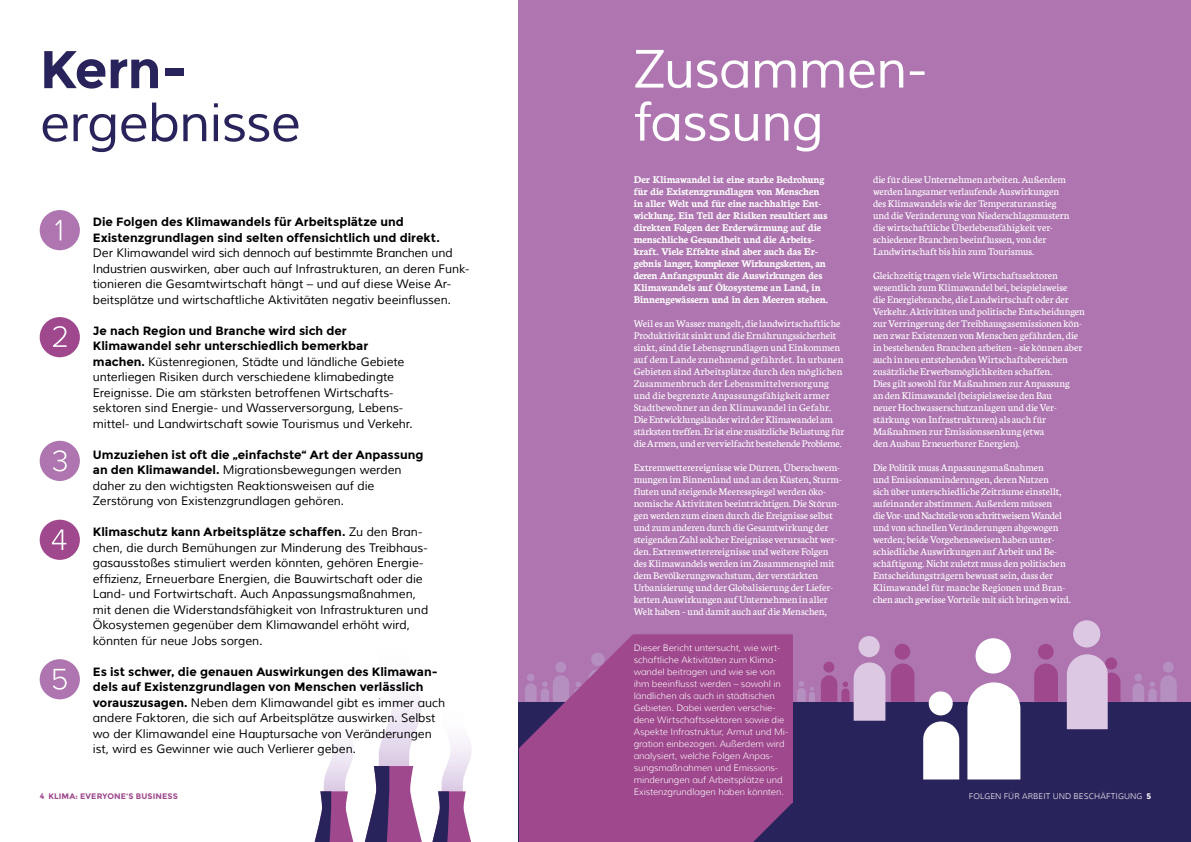
<style>
.page{position:relative;width:1191px;height:842px;background:#fff}
.page>*{position:absolute;margin:0;border:0;box-sizing:border-box;transform-origin:0 0}
.t1{font:53px/53px "Muli";letter-spacing:-.025em;color:#fff}
.t2{font:53px "Muli";letter-spacing:-.02em;color:#29235c}
.t3{font:700 53px "Montserrat";color:#29235c}
.t4{font:12px/15.5px "Muli";letter-spacing:-.005em;color:#000}
.t5{font:700 12px/15.5px "Montserrat";color:#000}
.t6{font:11px/12px "Neuton";color:#fff}
.t7{font:700 11px/12px "Neuton";color:#fff}
.t8{font:300 9px/12px "Muli";letter-spacing:-.005em;color:#fff}
.t9{font:300 8px "Muli";letter-spacing:.015em;color:#fff}
.t10{font:700 8px "Montserrat";letter-spacing:.02em;color:#9f488d}
.s1{font-family:"Montserrat";font-weight:700}
.s2{font-family:"Muli";font-weight:400}
</style>
<div class="page">
<div style="left:519px;top:0;width:672px;height:842px;background:#29235c"></div>
<div style="left:519px;top:0;width:672px;height:702px;background:#ae75b0"></div>
<img style="left:324px;top:741px;width:30px;height:50px">
<svg style="left:314px;top:791px;width:40px;height:51px"></svg>
<img style="left:441px;top:741px;width:31px;height:50px">
<svg style="left:432px;top:791px;width:39px;height:51px"></svg>
<img style="left:379px;top:694px;width:43px;height:72px">
<svg style="left:364px;top:766px;width:58px;height:76px"></svg>
<div style="left:1037px;top:644px;width:16px;height:16px;background:#9f488d;border-radius:50%"></div>
<svg style="left:1034px;top:663px;width:24px;height:39px"></svg>
<div style="left:894px;top:644px;width:16px;height:16px;background:#9f488d;border-radius:50%"></div>
<div style="left:1162px;top:662px;width:11px;height:11px;background:#b68fc1;border-radius:50%"></div>
<div style="left:1134px;top:674px;width:8px;height:7px;background:#b68fc1;border-radius:50%"></div>
<svg style="left:1133px;top:675px;width:43px;height:27px"></svg>
<div style="left:975px;top:638px;width:35px;height:35px;background:#fff;border-radius:50%"></div>
<svg style="left:967px;top:682px;width:53px;height:97px;background:#f8f4f8"></svg>
<svg style="left:519px;top:634px;width:273px;height:208px;fill:#9f488d"></svg>
<div style="left:1073px;top:620px;width:27px;height:27px;background:#dcc8e3;border-radius:50%"></div>
<svg style="left:1066px;top:654px;width:54px;height:75px"></svg>
<div style="left:928px;top:691px;width:24px;height:24px;background:#fff;border-radius:50%"></div>
<svg style="left:923px;top:721px;width:36px;height:58px;background:#eeedf2"></svg>
<svg style="left:634px;top:634px;width:181px;height:156px"></svg>
<div style="left:858px;top:636px;width:21px;height:21px;background:#dcc8e3;border-radius:50%"></div>
<svg style="left:821px;top:662px;width:93px;height:59px"></svg>
<div style="left:40px;top:441px;width:40px;height:40px;background:#ae75b0;border-radius:50%"></div>
<svg style="left:53px;top:450px;width:14px;height:21px"></svg>
<div style="left:40px;top:317px;width:40px;height:40px;background:#9f488d;border-radius:50%"></div>
<svg style="left:53px;top:326px;width:14px;height:21px"></svg>
<div style="left:40px;top:210px;width:40px;height:40px;background:#ae75b0;border-radius:50%"></div>
<svg style="left:55px;top:220px;width:6px;height:20px"></svg>
<div style="left:40px;top:520px;width:40px;height:40px;background:#9f488d;border-radius:50%"></div>
<svg style="left:52px;top:529px;width:14px;height:21px"></svg>
<div style="left:40px;top:659px;width:40px;height:40px;background:#ae75b0;border-radius:50%"></div>
<svg style="left:53px;top:669px;width:14px;height:21px"></svg>
<div style="left:634px;top:640px;width:158px;height:162px;background:#9f488d"></div>
<h1 class="t3" style="left:40px;top:38px;width:149px">Kern-</h1>
<h1 class="t2" style="left:40px;top:90px;width:263px">ergebnisse</h1>
<h1 class="t1" style="left:634px;top:44px;width:294px">Zusammen&shy;fassung</h1>
<p class="t6" style="left:873px;top:174px;width:198px">die für diese Unternehmen arbeiten. Außerdem werden langsamer verlaufende Auswirkungen des Klimawandels wie der Temperaturanstieg und die Veränderung von Niederschlagsmustern die wirtschaftliche Überlebensfähigkeit ver&shy;schiedener Branchen beeinflussen, von der Landwirtschaft bis hin zum Tourismus.</p>
<p class="t6" style="left:873px;top:270px;width:213px">Gleichzeitig tragen viele Wirtschaftssektoren wesentlich zum Klimawandel bei, beispielsweise<br>die Energiebranche, die Landwirtschaft oder der Verkehr. Aktivitäten und politische Entscheidungen zur Verringerung der Treibhausgasemissionen kön&shy;nen zwar Existenzen von Menschen gefährden, die in bestehenden Branchen arbeiten – sie können aber auch in neu entstehenden Wirtschaftsbereichen zusätzliche Erwerbsmöglichkeiten schaffen.<br>Dies gilt sowohl für Maßnahmen zur Anpassung<br>an den Klimawandel (beispielsweise den Bau<br>neuer Hochwasserschutzanlagen und die Ver&shy;stärkung von Infrastrukturen) als auch für Maßnahmen zur Emissionssenkung (etwa<br>den Ausbau Erneuerbarer Energien).</p>
<p class="t6" style="left:873px;top:462px;width:199px">Die Politik muss Anpassungsmaßnahmen<br>und Emissionsminderungen, deren Nutzen<br>sich über unterschiedliche Zeiträume einstellt, aufeinander abstimmen. Außerdem müssen<br>die Vor- und Nachteile von schrittweisem Wandel und von schnellen Veränderungen abgewogen werden; beide Vorgehensweisen haben unter&shy;schiedliche Auswirkungen auf Arbeit und Be&shy;schäftigung. Nicht zuletzt muss den politischen Entscheidungsträgern bewusst sein, dass der Klimawandel für manche Regionen und Bran&shy;chen auch gewisse Vorteile mit sich bringen wird.</p>
<p class="t7" style="left:634px;top:173px;width:196px">Der Klimawandel ist eine starke Bedrohung für die Existenzgrundlagen von Menschen in aller Welt und für eine nachhaltige Ent&shy;wicklung. Ein Teil der Risiken resultiert aus direkten Folgen der Erderwärmung auf die menschliche Gesundheit und die Arbeits&shy;kraft. Viele Effekte sind aber auch das Er&shy;gebnis langer, komplexer Wirkungsketten, an deren Anfangspunkt die Auswirkungen des Klimawandels auf Ökosysteme an Land, in Binnengewässern und in den Meeren stehen.</p>
<p class="t6" style="left:634px;top:318px;width:212px">Weil es an Wasser mangelt, die landwirtschaftliche Produktivität sinkt und die Ernährungssicherheit sinkt, sind die Lebensgrundlagen und Einkommen auf dem Lande zunehmend gefährdet. In urbanen Gebieten sind Arbeitsplätze durch den möglichen Zusammenbruch der Lebensmittelversorgung und die begrenzte Anpassungsfähigkeit armer Stadtbewohner an den Klimawandel in Gefahr.<br>Die Entwicklungsländer wird der Klimawandel am stärksten treffen. Er ist eine zusätzliche Belastung für die Armen, und er vervielfacht bestehende Probleme.</p>
<p class="t6" style="left:634px;top:462px;width:209px">Extremwetterereignisse wie Dürren, Überschwem&shy;mungen im Binnenland und an den Küsten, Sturm&shy;fluten und steigende Meeresspiegel werden öko&shy;nomische Aktivitäten beeinträchtigen. Die Störun&shy;gen werden zum einen durch die Ereignisse selbst und zum anderen durch die Gesamtwirkung der steigenden Zahl solcher Ereignisse verursacht wer&shy;den. Extremwetterereignisse und weitere Folgen des Klimawandels werden im Zusammenspiel mit dem Bevölkerungswachstum, der verstärkten Urbanisierung und der Globalisierung der Liefer&shy;ketten Auswirkungen auf Unternehmen in aller Welt haben – und damit auch auf die Menschen,</p>
<p class="t5" style="left:93px;top:214px;width:348px">Die Folgen des Klimawandels für Arbeitsplätze und<br>Existenzgrundlagen sind selten offensichtlich und direkt.</p>
<p class="t4" style="left:93px;top:246px;width:378px">Der Klimawandel wird sich dennoch auf bestimmte Branchen und Industrien auswirken, aber auch auf Infrastrukturen, an deren Funk&shy;tionieren die Gesamtwirtschaft hängt – und auf diese Weise Ar&shy;beitsplätze und wirtschaftliche Aktivitäten negativ beeinflussen.</p>
<p class="t5" style="left:93px;top:323px;width:277px">Je nach Region und Branche wird sich der<br>Klimawandel sehr unterschiedlich bemerkbar</p>
<p class="t4" style="left:93px;top:354px;width:321px"><span class="s1">machen.</span> Küstenregionen, Städte und ländliche Gebiete unterliegen Risiken durch verschiedene klimabedingte Ereignisse. Die am stärksten betroffenen Wirtschafts&shy;sektoren sind Energie- und Wasserversorgung, Lebens&shy;mittel- und Landwirtschaft sowie Tourismus und Verkehr.</p>
<p class="t5" style="left:93px;top:447px;width:332px">Umzuziehen ist oft die „einfachste“ Art der Anpassung</p>
<p class="t4" style="left:93px;top:463px;width:310px"><span class="s1">an den Klimawandel.</span> Migrationsbewegungen werden daher zu den wichtigsten Reaktionsweisen auf die<br>Zerstörung von Existenzgrundlagen gehören.</p>
<p class="t5" style="left:93px;top:524px;width:331px">Klimaschutz kann Arbeitsplätze schaffen. <span class="s2">Zu den Bran-</span></p>
<p class="t4" style="left:93px;top:540px;width:337px">chen, die durch Bemühungen zur Minderung des Treibhaus&shy;gasausstoßes stimuliert werden könnten, gehören Energie&shy;effizienz, Erneuerbare Energien, die Bauwirtschaft oder die Land- und Fortwirtschaft. Auch Anpassungsmaßnahmen, mit denen die Widerstandsfähigkeit von Infrastrukturen und Ökosystemen gegenüber dem Klimawandel erhöht wird, könnten für neue Jobs sorgen.</p>
<p class="t5" style="left:93px;top:664px;width:346px">Es ist schwer, die genauen Auswirkungen des Klimawan&shy;dels auf Existenzgrundlagen von Menschen verlässlich</p>
<p class="t4" style="left:93px;top:695px;width:354px"><span class="s1">vorauszusagen.</span> Neben dem Klimawandel gibt es immer auch andere Faktoren, die sich auf Arbeitsplätze auswirken. Selbst wo der Klimawandel eine Hauptursache von Veränderungen ist, wird es Gewinner wie auch Verlierer geben.</p>
<p class="t8" style="left:634px;top:642px;width:156px">Dieser Bericht untersucht, wie wirt&shy;schaftliche Aktivitäten zum Klima&shy;wandel beitragen und wie sie von ihm beeinflusst werden – sowohl in ländlichen als auch in städtischen Gebieten. Dabei werden verschie&shy;dene Wirtschaftssektoren sowie die Aspekte Infrastruktur, Armut und Mi&shy;gration einbezogen. Außerdem wird analysiert, welche Folgen Anpas&shy;sungsmaßnahmen und Emissions&shy;minderungen auf Arbeitsplätze und Existenzgrundlagen haben könnten.</p>
<p class="t10" style="left:40px;top:791px;width:140px">4 KLIMA: EVERYONE‘S BUSINESS</p>
<p class="t9" style="left:969px;top:791px;width:184px">FOLGEN FÜR ARBEIT UND BESCHÄFTIGUNG <span class="s1">5</span></p>
</div>
